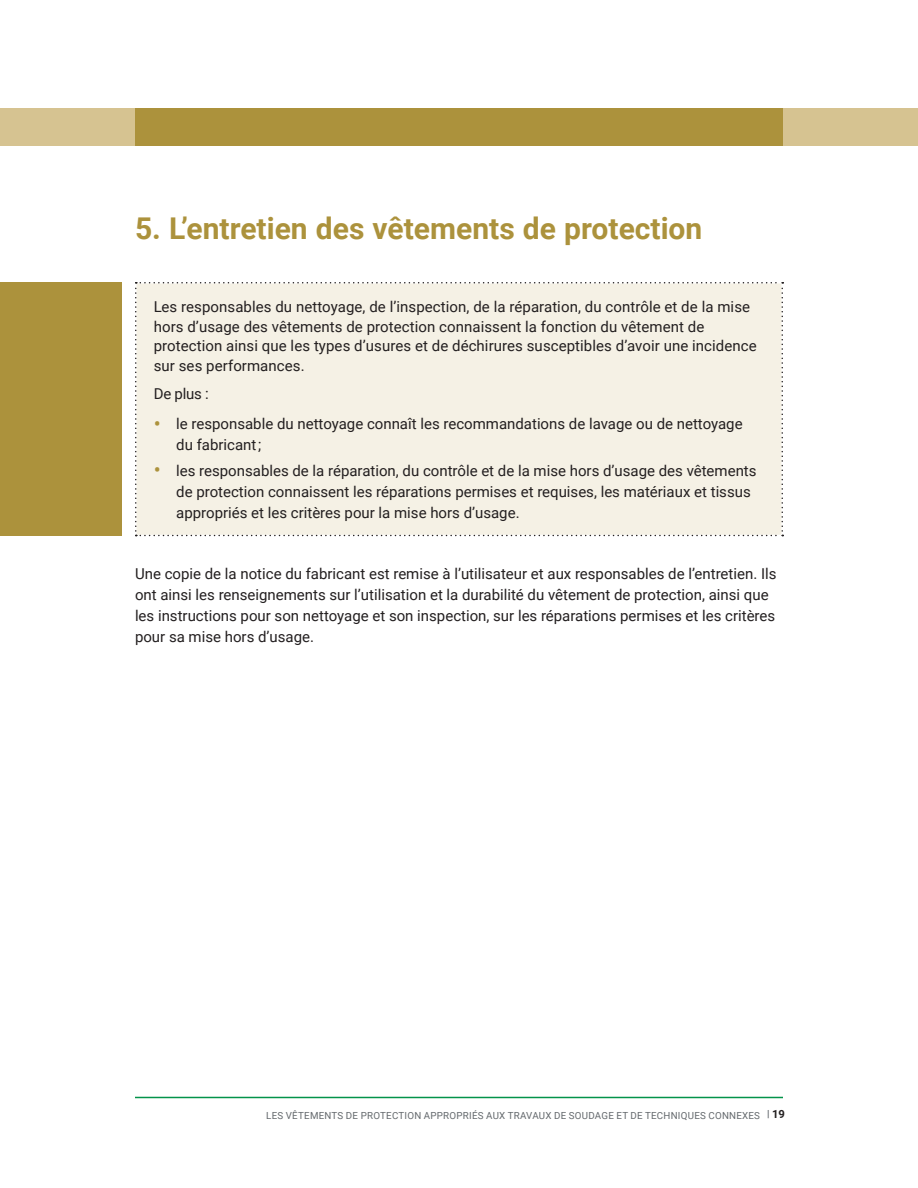
<style>
.page{position:relative;width:918px;height:1188px;background:#fff}
.page>*{position:absolute;margin:0;border:0;box-sizing:border-box;transform-origin:0 0}
.t1{font:700 30px "Roboto";color:#ac923c}
.t2{font:15px/21px "Roboto";color:#231f20}
.t3{font:9.75px "Roboto";letter-spacing:.025em;color:#64696d}
.s1{font-size:21px;color:#ac923c}
.s2{font-weight:700;font-size:11.25px;color:#231f20}
</style>
<div class="page">
<div style="left:0;top:108px;width:918px;height:38px;background:#d6c391"></div>
<div style="left:135px;top:108px;width:648px;height:38px;background:#ac923c"></div>
<hr style="left:135px;top:1097px;width:648px;height:1px;background:#04934a">
<div style="left:0;top:282px;width:122px;height:254px;background:#ac923c"></div>
<div style="left:135px;top:282px;width:648px;height:254px;background:#f5f1e5"></div>
<h1 class="t1" style="left:135px;top:207px;width:569px">5. L’entretien des vêtements de protection</h1>
<p class="t2" style="left:154px;top:296px;width:604px;line-height:19.5px">Les responsables du nettoyage, de l’inspection, de la réparation, du contrôle et de la mise hors d’usage des vêtements de protection connaissent la fonction du vêtement de protection ainsi que les types d’usures et de déchirures susceptibles d’avoir une incidence sur ses performances.</p>
<p class="t2" style="left:154px;top:383px;width:57px">De plus :</p>
<p class="t2" style="left:176px;top:413px;width:568px;text-indent:-22px"><span class="s1">•</span> le responsable du nettoyage connaît les recommandations de lavage ou de nettoyage du fabricant ;</p>
<p class="t2" style="left:176px;top:459px;width:582px;text-indent:-22px"><span class="s1">•</span> les responsables de la réparation, du contrôle et de la mise hors d’usage des vêtements de protection connaissent les réparations permises et requises, les matériaux et tissus appropriés et les critères pour la mise hors d’usage.</p>
<p class="t2" style="left:135px;top:563px;width:643px">Une copie de la notice du fabricant est remise à l’utilisateur et aux responsables de l’entretien. Ils ont ainsi les renseignements sur l’utilisation et la durabilité du vêtement de protection, ainsi que les instructions pour son nettoyage et son inspection, sur les réparations permises et les critères pour sa mise hors d’usage.</p>
<p class="t3" style="left:266px;top:1109px;width:520px">LES VÊTEMENTS DE PROTECTION APPROPRIÉS AUX TRAVAUX DE SOUDAGE ET DE TECHNIQUES CONNEXES <sup>|</sup> <span class="s2">19</span></p>
</div>
